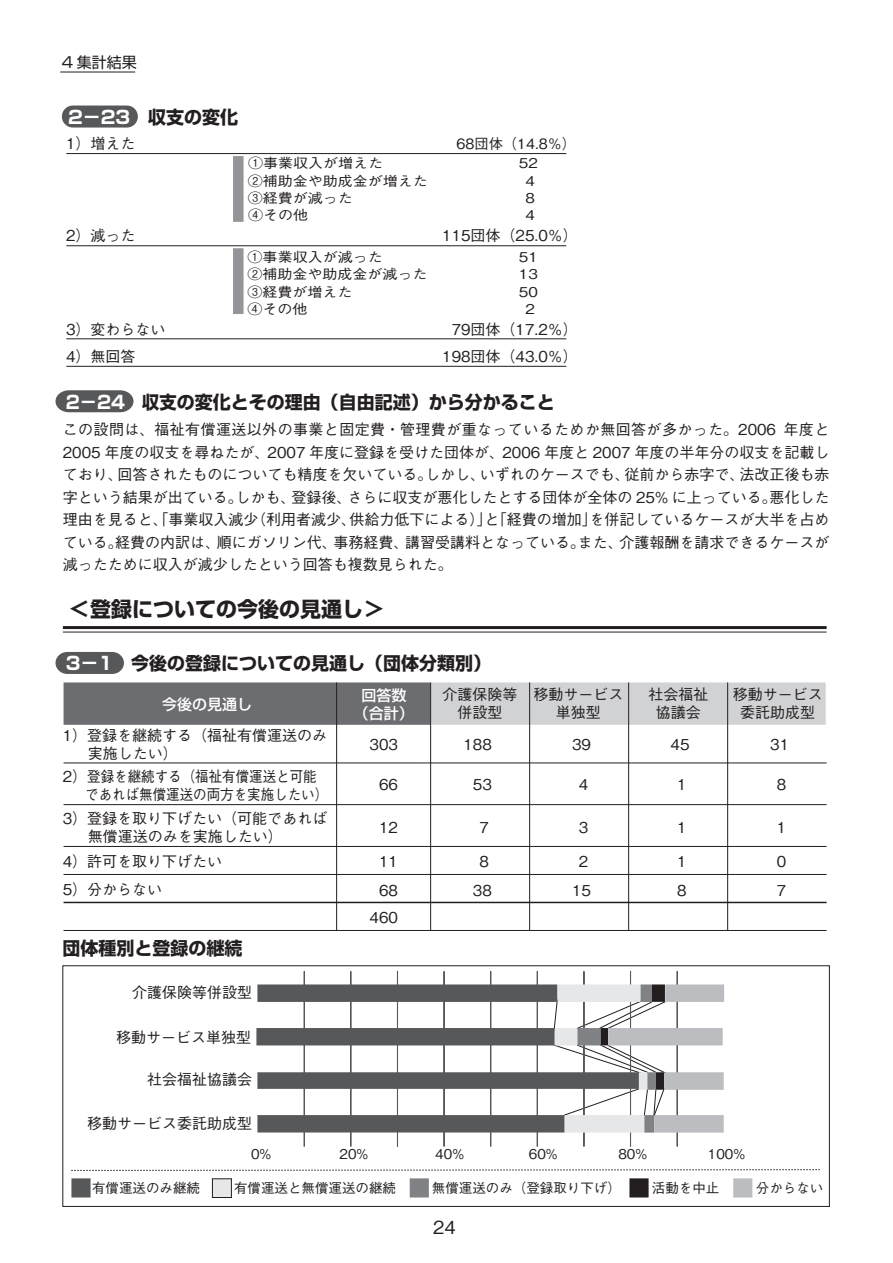
<style>
.page{position:relative;width:893px;height:1263px;background:#fff}
.page>*{position:absolute;margin:0;border:0;box-sizing:border-box;transform-origin:0 0}
.t1{font:700 21px "Shin Go Pro";color:#231f20}
.t2{font:700 18px "Shin Go Pro";color:#231f20}
.t3{font:700 18px "Shin Go Pro";color:#231f20;scale:.95 1}
.t4{font:500 18px "Gothic BBB Pro";color:#231f20}
.t5{font:500 15px/22.5px "Gothic BBB Pro";color:#231f20;text-align:center}
.t6{font:500 15px/18px "Shin Go Pro";color:#fff;text-align:center}
.t7{font:15px "Shin Go Pro";color:#231f20}
.t8{font:500 14.85px/18px "Gothic BBB Pro";color:#231f20;scale:.91 1}
.t9{font:500 14.25px "Gothic BBB Pro";color:#231f20}
.t10{font:500 13.5px "Gothic BBB Pro";color:#231f20;scale:1.11 1}
.t11{font:500 13.5px "Gothic BBB Pro";color:#231f20}
.s1{color:#fff}
.s2{font-size:15px}
</style>
<div class="page">
<svg style="left:60px;top:71px;width:76px;height:2px"></svg>
<svg style="left:56px;top:390px;width:78px;height:22px;background:#656667"></svg>
<svg style="left:56px;top:652px;width:68px;height:22px"></svg>
<svg style="left:63px;top:682px;width:764px;height:249px"></svg>
<svg style="left:304px;top:971px;width:1px;height:175px"></svg>
<svg style="left:351px;top:971px;width:1px;height:175px"></svg>
<svg style="left:397px;top:971px;width:1px;height:175px"></svg>
<svg style="left:444px;top:971px;width:1px;height:175px"></svg>
<svg style="left:490px;top:971px;width:2px;height:175px"></svg>
<svg style="left:537px;top:971px;width:1px;height:175px"></svg>
<svg style="left:554px;top:971px;width:112px;height:175px"></svg>
<svg style="left:677px;top:971px;width:1px;height:175px"></svg>
<div style="left:565px;top:1115px;width:79px;height:17px;background:#e6e7e9"></div>
<div style="left:555px;top:1028px;width:22px;height:17px;background:#e6e7e9"></div>
<div style="left:557px;top:984px;width:84px;height:18px;background:#e6e7e9"></div>
<div style="left:257px;top:984px;width:300px;height:18px;background:#57585a"></div>
<div style="left:256px;top:1028px;width:299px;height:17px;background:#57585a"></div>
<div style="left:257px;top:1115px;width:307px;height:17px;background:#57585a"></div>
<div style="left:644px;top:1115px;width:10px;height:17px;background:#808285"></div>
<div style="left:577px;top:1028px;width:23px;height:17px;background:#808285"></div>
<div style="left:641px;top:984px;width:11px;height:18px;background:#808285"></div>
<div style="left:600px;top:1028px;width:8px;height:17px;background:#231f20"></div>
<div style="left:654px;top:1115px;width:70px;height:17px;background:#bcbdc0"></div>
<div style="left:608px;top:1028px;width:115px;height:17px;background:#bcbdc0"></div>
<div style="left:665px;top:984px;width:59px;height:18px;background:#bcbdc0"></div>
<div style="left:639px;top:1072px;width:8px;height:18px;background:#e6e7e9"></div>
<div style="left:257px;top:1072px;width:382px;height:17px;background:#57585a"></div>
<div style="left:647px;top:1072px;width:9px;height:18px;background:#808285"></div>
<div style="left:656px;top:1072px;width:8px;height:18px;background:#231f20"></div>
<div style="left:664px;top:1072px;width:60px;height:18px;background:#bcbdc0"></div>
<div style="left:71px;top:1178px;width:20px;height:19px;background:#57585a"></div>
<div style="left:410px;top:1178px;width:19px;height:19px;background:#808285"></div>
<div style="left:629px;top:1178px;width:20px;height:19px;background:#231f20"></div>
<div style="left:733px;top:1178px;width:19px;height:19px;background:#bcbdc0"></div>
<div style="left:212px;top:1179px;width:19px;height:18px;background:#e6e7e9"></div>
<div style="left:212px;top:1178px;width:20px;height:20px;border:1px solid #231f20"></div>
<div style="left:62px;top:965px;width:768px;height:242px;border:1px solid #231f20"></div>
<svg style="left:62px;top:626px;width:765px;height:7px"></svg>
<div style="left:652px;top:984px;width:13px;height:18px;background:#231f20"></div>
<svg style="left:62px;top:106px;width:76px;height:22px;background:#646566"></svg>
<svg style="left:66px;top:153px;width:501px;height:1px"></svg>
<svg style="left:66px;top:245px;width:501px;height:1px"></svg>
<svg style="left:66px;top:338px;width:501px;height:2px"></svg>
<svg style="left:66px;top:366px;width:501px;height:1px"></svg>
<div style="left:233px;top:156px;width:11px;height:66px;background:#939598"></div>
<div style="left:233px;top:248px;width:11px;height:66px;background:#939598"></div>
<svg style="left:71px;top:1169px;width:749px;height:2px"></svg>
<p class="t7" style="left:62px;top:49px;width:77px">4 集計結果</p>
<p class="t2" style="left:68px;top:103px;width:172px"><span class="s1">2－23</span> 収支の変化</p>
<p class="t5" style="left:66px;top:130px;width:71px">1）増えた</p>
<p class="t5" style="left:66px;top:223px;width:71px">2）減った</p>
<p class="t5" style="left:66px;top:314px;width:101px;line-height:26.5px;text-align:left">3）変わらない<br>4）無回答　　</p>
<p class="t9" style="left:457px;top:133px;width:121px">68団体（14.8％）</p>
<p class="t10" style="left:248px;top:152px;width:123px">①事業収入が増えた</p>
<p class="t10" style="left:519px;top:152px;width:19px">52</p>
<p class="t10" style="left:248px;top:170px;width:164px">②補助金や助成金が増えた</p>
<p class="t10" style="left:526px;top:170px;width:10px">4</p>
<p class="t10" style="left:248px;top:187px;width:96px">③経費が減った</p>
<p class="t10" style="left:526px;top:187px;width:10px">8</p>
<p class="t10" style="left:248px;top:204px;width:69px">④その他　</p>
<p class="t10" style="left:526px;top:204px;width:10px">4</p>
<p class="t5" style="left:442px;top:223px;width:137px">115団体（25.0％）</p>
<p class="t10" style="left:248px;top:246px;width:123px">①事業収入が減った</p>
<p class="t10" style="left:519px;top:246px;width:19px">51</p>
<p class="t10" style="left:247px;top:264px;width:164px">②補助金や助成金が減った</p>
<p class="t10" style="left:519px;top:264px;width:19px">13</p>
<p class="t10" style="left:247px;top:281px;width:96px">③経費が増えた</p>
<p class="t10" style="left:519px;top:281px;width:19px">50</p>
<p class="t10" style="left:247px;top:298px;width:56px">④その他</p>
<p class="t10" style="left:526px;top:298px;width:10px">2</p>
<p class="t5" style="left:452px;top:316px;width:128px">79団体（17.2％）</p>
<p class="t5" style="left:442px;top:343px;width:137px">198団体（43.0％）</p>
<p class="t3" style="left:66px;top:387px;width:516px"><span class="s1">2－24</span> 収支の変化とその理由（自由記述）から分かること</p>
<p class="t5" style="left:63px;top:416px;width:768px;text-align:justify">この設問は、福祉有償運送以外の事業と固定費・管理費が重なっているためか無回答が多かった。2006 年度と2005 年度の収支を尋ねたが、2007 年度に登録を受けた団体が、2006 年度と 2007 年度の半年分の収支を記載しており、回答されたものについても精度を欠いている。しかし、いずれのケースでも、従前から赤字で、法改正後も赤字という結果が出ている。しかも、登録後、さらに収支が悪化したとする団体が全体の 25% に上っている。悪化した理由を見ると、「事業収入減少（利用者減少、供給力低下による）」と「経費の増加」を併記しているケースが大半を占めている。経費の内訳は、順にガソリン代、事務経費、講習受講料となっている。また、介護報酬を請求できるケースが減ったために収入が減少したという回答も複数見られた。</p>
<h1 class="t1" style="left:69px;top:593px;width:316px">＜登録についての今後の見通し＞</h1>
<p class="t2" style="left:66px;top:649px;width:427px"><span class="s1">3－1</span> 今後の登録についての見通し（団体分類別）</p>
<p class="t6" style="left:162px;top:694px;width:91px">今後の見通し</p>
<p class="t6" style="left:354px;top:684px;width:62px">回答数（合計）</p>
<p class="t5" style="left:733px;top:683px;width:91px;line-height:18px">移動サービス委託助成型</p>
<p class="t5" style="left:443px;top:683px;width:76px;line-height:18px">介護保険等併設型</p>
<p class="t5" style="left:533px;top:683px;width:91px;line-height:18px">移動サービス単独型</p>
<p class="t5" style="left:648px;top:683px;width:61px;line-height:18px">社会福祉協議会</p>
<p class="t5" style="left:88px;top:725px;width:241px;line-height:18px;text-align:left;text-indent:-25px">1）登録を継続する（福祉有償運送のみ実施したい）</p>
<p class="t8" style="left:63px;top:765px;width:293px"><span class="s2">2）</span>登録を継続する（福祉有償運送と可能　 であれば無償運送の両方を実施したい）</p>
<p class="t5" style="left:88px;top:807px;width:241px;line-height:18px;text-align:left;text-indent:-25px">3）登録を取り下げたい（可能であれば無償運送のみを実施したい）</p>
<p class="t5" style="left:63px;top:845px;width:161px;line-height:28px;text-align:left">4）許可を取り下げたい<br>5）分からない</p>
<p class="t2" style="left:62px;top:934px;width:182px">団体種別と登録の継続</p>
<p class="t5" style="left:132px;top:979px;width:121px">介護保険等併設型</p>
<p class="t5" style="left:116px;top:1024px;width:137px">移動サービス単独型</p>
<p class="t5" style="left:147px;top:1066px;width:106px">社会福祉協議会</p>
<p class="t5" style="left:87px;top:1110px;width:166px">移動サービス委託助成型</p>
<p class="t5" style="left:370px;top:731px;width:30px">303</p>
<p class="t5" style="left:463px;top:731px;width:30px">188</p>
<p class="t5" style="left:572px;top:731px;width:20px">39</p>
<p class="t5" style="left:671px;top:731px;width:20px">45</p>
<p class="t5" style="left:770px;top:731px;width:20px">31</p>
<p class="t5" style="left:379px;top:771px;width:20px">66</p>
<p class="t5" style="left:473px;top:771px;width:20px">53</p>
<p class="t5" style="left:579px;top:771px;width:11px">4</p>
<p class="t5" style="left:677px;top:771px;width:11px">1</p>
<p class="t5" style="left:777px;top:771px;width:11px">8</p>
<p class="t5" style="left:379px;top:814px;width:20px">12</p>
<p class="t5" style="left:480px;top:814px;width:11px">7</p>
<p class="t5" style="left:579px;top:814px;width:11px">3</p>
<p class="t5" style="left:677px;top:814px;width:11px">1</p>
<p class="t5" style="left:777px;top:814px;width:11px">1</p>
<p class="t5" style="left:379px;top:848px;width:20px">11</p>
<p class="t5" style="left:480px;top:848px;width:11px">8</p>
<p class="t5" style="left:579px;top:848px;width:11px">2</p>
<p class="t5" style="left:677px;top:848px;width:11px">1</p>
<p class="t5" style="left:777px;top:848px;width:11px">0</p>
<p class="t5" style="left:379px;top:877px;width:20px">68</p>
<p class="t5" style="left:473px;top:877px;width:20px">38</p>
<p class="t5" style="left:572px;top:877px;width:20px">15</p>
<p class="t5" style="left:677px;top:877px;width:11px">8</p>
<p class="t5" style="left:777px;top:877px;width:11px">7</p>
<p class="t5" style="left:370px;top:904px;width:30px">460</p>
<p class="t11" style="left:251px;top:1143px;width:22px">0%</p>
<p class="t11" style="left:340px;top:1143px;width:30px">20%</p>
<p class="t11" style="left:435px;top:1143px;width:30px">40%</p>
<p class="t11" style="left:529px;top:1143px;width:30px">60%</p>
<p class="t11" style="left:618px;top:1143px;width:30px">80%</p>
<p class="t11" style="left:708px;top:1143px;width:39px">100%</p>
<p class="t11" style="left:92px;top:1177px;width:110px">有償運送のみ継続</p>
<p class="t11" style="left:234px;top:1177px;width:164px">有償運送と無償運送の継続</p>
<p class="t11" style="left:432px;top:1177px;width:190px">無償運送のみ（登録取り下げ）</p>
<p class="t11" style="left:652px;top:1177px;width:69px">活動を中止</p>
<p class="t11" style="left:756px;top:1177px;width:69px">分からない</p>
<p class="t4" style="left:433px;top:1213px;width:24px">24</p>
</div>
